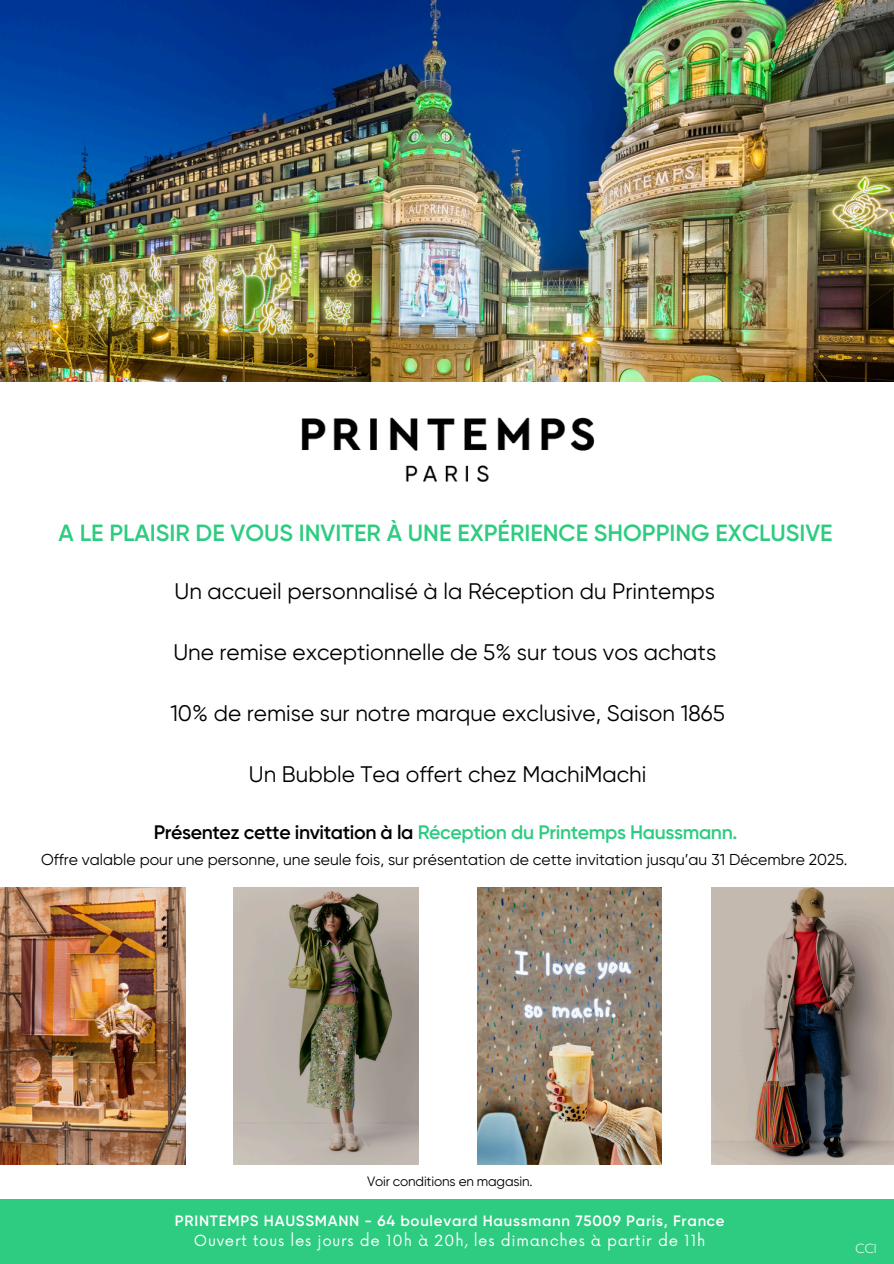
<style>
.page{position:relative;width:894px;height:1264px;background:#fff}
.page>*{position:absolute;margin:0;border:0;box-sizing:border-box;transform-origin:0 0}
.t1{font:600 23.4px "Gilroy";color:#2dcc80}
.t2{font:22.5px "Gilroy";color:#000}
.t3{font:600 19.5px "Gilroy";letter-spacing:-.02em;color:#2dcc80}
.t4{font:15.75px "Gilroy";color:#000}
.t5{font:600 15px/20.2px "Gilroy";letter-spacing:.05em;color:#fff;text-align:center}
.t6{font:13.5px "Gilroy";letter-spacing:-.015em;color:#000}
.t7{font:300 13.35px "Gill Sans MT Std";color:#fff}
.s1{color:#000}
.s2{font-family:"Now";font-weight:400}
</style>
<div class="page">
<div style="left:0;top:1199px;width:893px;height:64px;background:#2dcc80"></div>
<img style="left:0;top:0;width:893px;height:381px">
<img style="left:301px;top:417px;width:294px;height:65px">
<img style="left:0;top:887px;width:185px;height:277px">
<img style="left:233px;top:887px;width:186px;height:277px">
<img style="left:477px;top:887px;width:184px;height:277px">
<img style="left:711px;top:887px;width:182px;height:277px">
<h4 class="t1" style="left:58px;top:519px;width:775px">A LE PLAISIR DE VOUS INVITER À UNE EXPÉRIENCE SHOPPING EXCLUSIVE</h4>
<p class="t2" style="left:174px;top:578px;width:542px">Un accueil personnalisé à la Réception du Printemps</p>
<p class="t2" style="left:173px;top:639px;width:544px">Une remise exceptionnelle de 5% sur tous vos achats</p>
<h1 class="t2" style="left:170px;top:700px;width:556px">10% de remise sur notre marque exclusive, Saison 1865</h1>
<h2 class="t2" style="left:249px;top:761px;width:399px">Un Bubble Tea offert chez MachiMachi</h2>
<h2 class="t3" style="left:154px;top:821px;width:585px"><span class="s1">Présentez cette invitation à la</span> Réception du Printemps Haussmann.</h2>
<h2 class="t4" style="left:41px;top:850px;width:807px">Offre valable pour une personne, une seule fois, sur présentation de cette invitation jusqu’au 31 Décembre 2025.</h2>
<h2 class="t6" style="left:367px;top:1173px;width:167px">Voir conditions en magasin.</h2>
<h3 class="t5" style="left:175px;top:1210px;width:551px">PRINTEMPS HAUSSMANN - 64 boulevard Haussmann 75009 Paris, France<br><span class="s2">Ouvert tous les jours de 10h à 20h, les dimanches à partir de 11h</span></h3>
<p class="t7" style="left:855px;top:1243px;width:23px">CCI</p>
</div>
